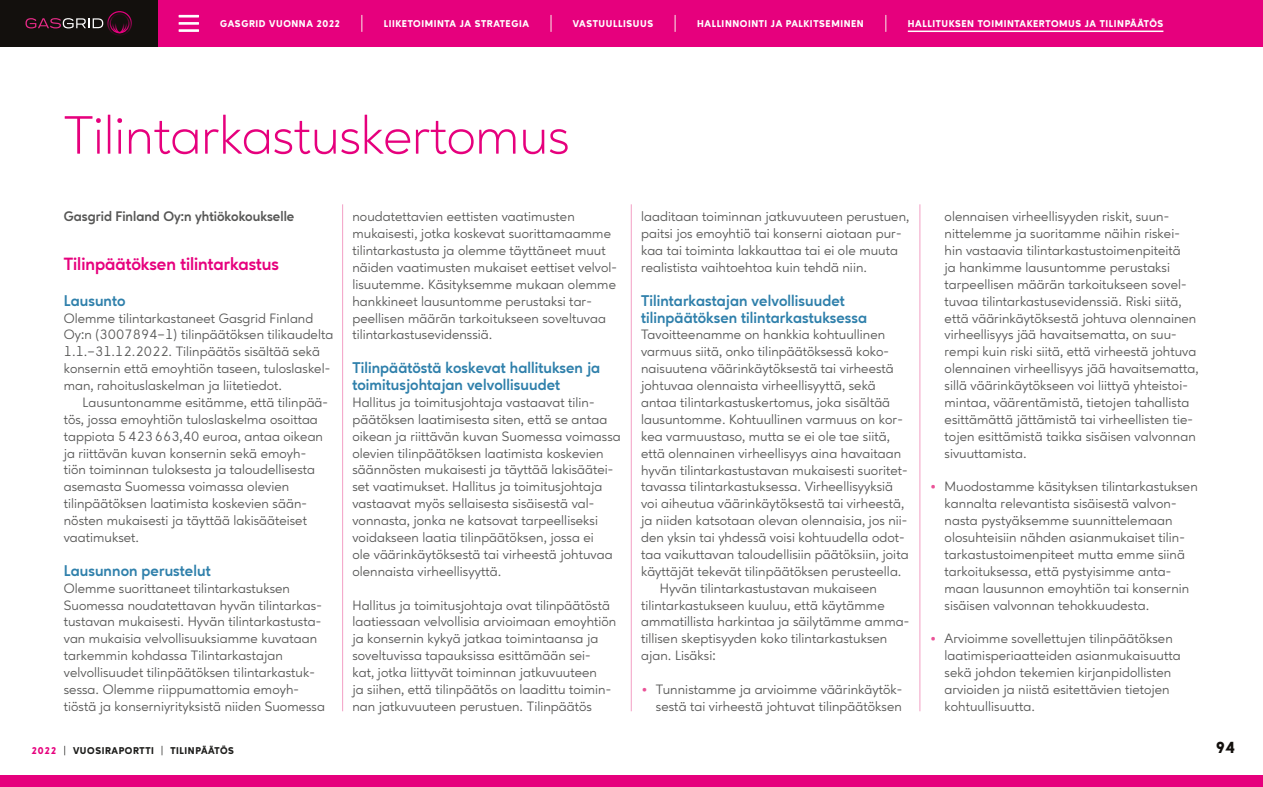
<style>
.page{position:relative;width:1263px;height:787px;background:#fff}
.page>*{position:absolute;margin:0;border:0;box-sizing:border-box;transform-origin:0 0}
.t1{font:300 54px "Ageo";letter-spacing:-.01em;color:#e6007d}
.t2{font:700 17.55px "Ageo";color:#e6007d}
.t3{font:800 15.9px "Ageo";color:#13100d}
.t4{font:700 15.3px/17px "Ageo";letter-spacing:.005em;color:#2f80ab}
.Body_copy{font:13.65px/17px "Ageo";letter-spacing:.005em;color:#575756}
.Body_copy_indent{font:13.65px/16.8px "Ageo";letter-spacing:.005em;color:#575756}
.Body_copy-2{font:700 13.65px "Ageo";color:#575756}
.t5{font:800 9.75px "Ageo";letter-spacing:.06em;color:#fff}
.t6{font:800 9.75px "Ageo";letter-spacing:.06em;color:#1d1d1b}
.s1{color:#ea5297}
.s2{color:#e6007d}
.s3{font-weight:400}
</style>
<div class="page">
<hr style="left:342px;top:204px;width:1px;height:507px;background:#f39fc5">
<hr style="left:631px;top:204px;width:1px;height:507px;background:#f39fc5">
<hr style="left:920px;top:204px;width:1px;height:507px;background:#f39fc5">
<div style="left:157px;top:0;width:1106px;height:47px;background:#e6007d"></div>
<div style="left:0;top:775px;width:1263px;height:12px;background:#e6007d"></div>
<div style="left:0;top:0;width:157px;height:47px;background:#13100d"></div>
<svg style="left:26px;top:11px;width:106px;height:25px"></svg>
<hr style="left:179px;top:22px;width:20px;height:3px;background:#fff">
<hr style="left:179px;top:15px;width:20px;height:3px;background:#fff">
<hr style="left:179px;top:29px;width:20px;height:3px;background:#fff">
<svg style="left:361px;top:15px;width:2px;height:17px"></svg>
<svg style="left:550px;top:15px;width:2px;height:17px"></svg>
<svg style="left:674px;top:15px;width:2px;height:17px"></svg>
<svg style="left:885px;top:15px;width:1px;height:17px"></svg>
<hr style="left:908px;top:31px;width:255px;height:1px;background:#fff">
<p class="t5" style="left:220px;top:18px;width:121px">GASGRID VUONNA 2022</p>
<p class="t5" style="left:573px;top:18px;width:82px">VASTUULLISUUS</p>
<p class="t5" style="left:697px;top:18px;width:168px">HALLINNOINTI JA PALKITSEMINEN</p>
<p class="t5" style="left:384px;top:18px;width:147px">LIIKETOIMINTA JA STRATEGIA</p>
<p class="t5" style="left:908px;top:18px;width:257px">HALLITUKSEN TOIMINTAKERTOMUS JA TILINPÄÄTÖS</p>
<h1 class="t1" style="left:64px;top:104px;width:507px">Tilintarkastuskertomus</h1>
<p class="Body_copy-2" style="left:64px;top:209px;width:232px">Gasgrid Finland Oy:n yhtiökokoukselle</p>
<h2 class="t2" style="left:64px;top:254px;width:217px">Tilinpäätöksen tilintarkastus</h2>
<h3 class="t4" style="left:64px;top:292px;width:63px">Lausunto</h3>
<p class="Body_copy" style="left:64px;top:309px;width:271px">Olemme tilintarkastaneet Gasgrid Finland Oy:n (3007894–1) tilinpäätöksen tilikaudelta 1.1.–31.12.2022. Tilinpäätös sisältää sekä konsernin että emoyhtiön taseen, tuloslaskel&shy;man, rahoituslaskelman ja liitetiedot.</p>
<p class="Body_copy_indent" style="left:64px;top:394px;width:266px;text-indent:19px">Lausuntonamme esitämme, että tilinpää&shy;tös, jossa emoyhtiön tuloslaskelma osoittaa tappiota 5423663,40 euroa, antaa oikean ja riittävän kuvan konsernin sekä emoyh&shy;tiön toiminnan tuloksesta ja taloudellisesta asemasta Suomessa voimassa olevien tilinpäätöksen laatimista koskevien sään&shy;nösten mukaisesti ja täyttää lakisääteiset vaatimukset.</p>
<h3 class="t4" style="left:64px;top:562px;width:148px">Lausunnon perustelut</h3>
<p class="Body_copy" style="left:64px;top:579px;width:263px">Olemme suorittaneet tilintarkastuksen Suomessa noudatettavan hyvän tilintarkas&shy;tustavan mukaisesti. Hyvän tilintarkastusta&shy;van mukaisia velvollisuuksiamme kuvataan tarkemmin kohdassa Tilintarkastajan velvollisuudet tilinpäätöksen tilintarkastuk&shy;sessa. Olemme riippumattomia emoyh&shy;tiöstä ja konserniyrityksistä niiden Suomessa</p>
<p class="Body_copy" style="left:352px;top:208px;width:266px">noudatettavien eettisten vaatimusten mukaisesti, jotka koskevat suorittamaamme tilintarkastusta ja olemme täyttäneet muut näiden vaatimusten mukaiset eettiset velvol&shy;lisuutemme. Käsityksemme mukaan olemme hankkineet lausuntomme perustaksi tar&shy;peellisen määrän tarkoitukseen soveltuvaa tilintarkastusevidenssiä.</p>
<h3 class="t4" style="left:352px;top:359px;width:249px">Tilinpäätöstä koskevat hallituksen ja toimitusjohtajan velvollisuudet</h3>
<p class="Body_copy" style="left:352px;top:394px;width:270px">Hallitus ja toimitusjohtaja vastaavat tilin&shy;päätöksen laatimisesta siten, että se antaa oikean ja riittävän kuvan Suomessa voimassa olevien tilinpäätöksen laatimista koskevien säännösten mukaisesti ja täyttää lakisäätei&shy;set vaatimukset. Hallitus ja toimitusjohtaja vastaavat myös sellaisesta sisäisestä val&shy;vonnasta, jonka ne katsovat tarpeelliseksi voidakseen laatia tilinpäätöksen, jossa ei<br>ole väärinkäytöksestä tai virheestä johtuvaa olennaista virheellisyyttä.</p>
<p class="Body_copy" style="left:352px;top:596px;width:265px">Hallitus ja toimitusjohtaja ovat tilinpäätöstä laatiessaan velvollisia arvioimaan emoyhtiön ja konsernin kykyä jatkaa toimintaansa ja soveltuvissa tapauksissa esittämään sei-<br>kat, jotka liittyvät toiminnan jatkuvuuteen<br>ja siihen, että tilinpäätös on laadittu toimin&shy;nan jatkuvuuteen perustuen. Tilinpäätös</p>
<p class="Body_copy" style="left:641px;top:208px;width:270px">laaditaan toiminnan jatkuvuuteen perustuen, paitsi jos emoyhtiö tai konserni aiotaan pur&shy;kaa tai toiminta lakkauttaa tai ei ole muuta realistista vaihtoehtoa kuin tehdä niin.</p>
<h3 class="t4" style="left:641px;top:292px;width:228px">Tilintarkastajan velvollisuudet tilinpäätöksen tilintarkastuksessa</h3>
<p class="Body_copy" style="left:641px;top:326px;width:269px">Tavoitteenamme on hankkia kohtuullinen varmuus siitä, onko tilinpäätöksessä koko&shy;naisuutena väärinkäytöksestä tai virheestä johtuvaa olennaista virheellisyyttä, sekä antaa tilintarkastuskertomus, joka sisältää lausuntomme. Kohtuullinen varmuus on kor&shy;kea varmuustaso, mutta se ei ole tae siitä, että olennainen virheellisyys aina havaitaan hyvän tilintarkastustavan mukaisesti suoritet&shy;tavassa tilintarkastuksessa. Virheellisyyksiä voi aiheutua väärinkäytöksestä tai virheestä, ja niiden katsotaan olevan olennaisia, jos nii&shy;den yksin tai yhdessä voisi kohtuudella odot&shy;taa vaikuttavan taloudellisiin päätöksiin, joita käyttäjät tekevät tilinpäätöksen perusteella.</p>
<p class="Body_copy_indent" style="left:641px;top:579px;width:270px;text-indent:19px">Hyvän tilintarkastustavan mukaiseen tilintarkastukseen kuuluu, että käytämme ammatillista harkintaa ja säilytämme amma&shy;tillisen skeptisyyden koko tilintarkastuksen ajan. Lisäksi:</p>
<p class="Body_copy" style="left:641px;top:681px;width:263px;text-align:right"><span class="s1">•</span> Tunnistamme ja arvioimme väärinkäytök&shy;sestä tai virheestä johtuvat tilinpäätöksen</p>
<p class="Body_copy" style="left:944px;top:208px;width:256px">olennaisen virheellisyyden riskit, suun&shy;nittelemme ja suoritamme näihin riskei&shy;hin vastaavia tilintarkastustoimenpiteitä<br>ja hankimme lausuntomme perustaksi tarpeellisen määrän tarkoitukseen sovel&shy;tuvaa tilintarkastusevidenssiä. Riski siitä, että väärinkäytöksestä johtuva olennainen virheellisyys jää havaitsematta, on suu&shy;rempi kuin riski siitä, että virheestä johtuva olennainen virheellisyys jää havaitsematta, sillä väärinkäytökseen voi liittyä yhteistoi&shy;mintaa, väärentämistä, tietojen tahallista esittämättä jättämistä tai virheellisten tie&shy;tojen esittämistä taikka sisäisen valvonnan sivuuttamista.</p>
<p class="Body_copy" style="left:944px;top:478px;width:255px;text-indent:-15px"><span class="s1">•</span> Muodostamme käsityksen tilintarkastuksen kannalta relevantista sisäisestä valvon&shy;nasta pystyäksemme suunnittelemaan olosuhteisiin nähden asianmukaiset tilin&shy;tarkastustoimenpiteet mutta emme siinä tarkoituksessa, että pystyisimme anta&shy;maan lausunnon emoyhtiön tai konsernin sisäisen valvonnan tehokkuudesta.</p>
<p class="Body_copy" style="left:944px;top:630px;width:238px;text-indent:-15px"><span class="s1">•</span> Arvioimme sovellettujen tilinpäätöksen laatimisperiaatteiden asianmukaisuutta sekä johdon tekemien kirjanpidollisten arvioiden ja niistä esitettävien tietojen kohtuullisuutta.</p>
<p class="t6" style="left:31px;top:744px;width:124px"><span class="s2">2022</span> <span class="s3">|</span> VUOSIRAPORTTI</p>
<p class="t6" style="left:161px;top:744px;width:75px"><span class="s3">|</span> TILINPÄÄTÖS</p>
<p class="t3" style="left:1216px;top:738px;width:21px">94</p>
</div>
